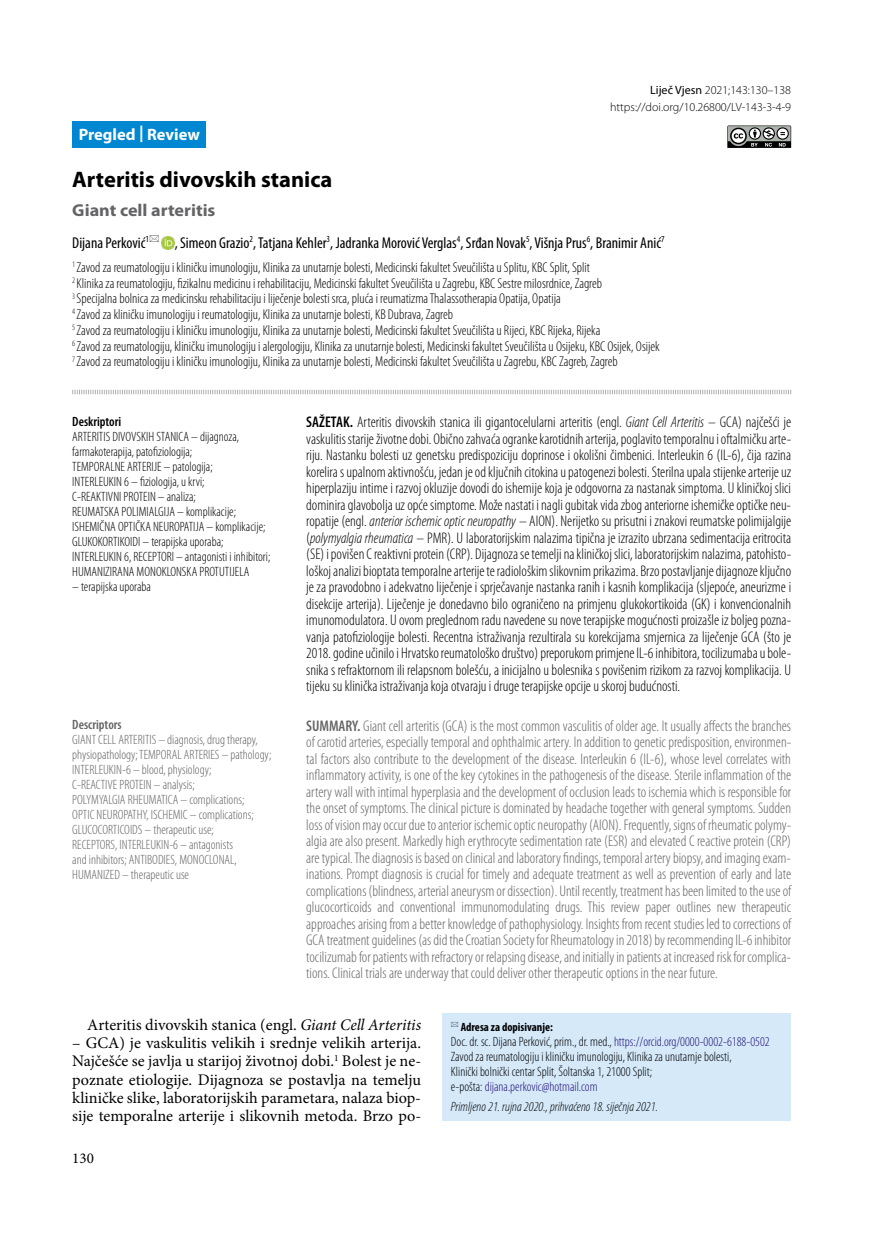
<style>
.page{position:relative;width:872px;height:1234px;background:#fff}
.page>*{position:absolute;margin:0;border:0;box-sizing:border-box;transform-origin:0 0}
.t1{font:700 22.5px "Myriad Pro";color:#000}
.t2{font:700 17.25px "Myriad Pro";color:#646365;scale:1.05 1}
.t3{font:700 16.5px "Myriad Pro";color:#fff}
.t4{font:16.2px/18.3px "Minion Pro";color:#000;text-align:justify}
.t5{font:condensed 15.75px "Myriad Pro";color:#000}
.t6{font:300 condensed 15.45px/16.5px "Myriad Pro";color:#000;text-align:justify}
.t7{font:300 condensed 15.45px/16.5px "Myriad Pro";color:#646365;text-align:justify}
.t8{font:15px "Minion Pro";color:#000}
.t9{font:300 condensed 14.25px/15.8px "Myriad Pro";color:#000}
.t10{font:300 condensed 13.5px/15px "Myriad Pro";color:#000}
.t11{font:300 condensed 13.5px/15px "Myriad Pro";color:#646365}
.t12{font:italic 300 condensed 13.5px "Myriad Pro";color:#000}
.t13{font:600 condensed 13.5px "Myriad Pro";color:#000}
.t14{font:600 condensed 13.5px "Myriad Pro";color:#646365}
.t15{font:300 12px/16.5px "Myriad Pro";color:#000;text-align:right}
.t16{font:700 condensed 12px "Myriad Pro";color:#000}
.s1{font-weight:400}
.s2{font-weight:600}
.s3{font-style:italic}
.s4{color:#231177}
</style>
<div class="page">
<svg style="left:727px;top:125px;width:64px;height:23px"></svg>
<div style="left:442px;top:1013px;width:349px;height:107px;background:#d5e9f9"></div>
<div style="left:72px;top:121px;width:134px;height:27px;background:#0087d1"></div>
<svg style="left:72px;top:389px;width:719px;height:6px"></svg>
<svg style="left:161px;top:236px;width:14px;height:13px"></svg>
<p class="t3" style="left:79px;top:123px;width:123px">Pregled | Review</p>
<p class="t15" style="left:610px;top:82px;width:182px"><span class="s1">Liječ Vjesn</span> 2021;143:130–138 https://doi.org/10.26800/LV-143-3-4-9</p>
<h1 class="t1" style="left:72px;top:165px;width:262px">Arteritis divovskih stanica</h1>
<p class="t2" style="left:72px;top:199px;width:138px">Giant cell arteritis</p>
<p class="t5" style="left:72px;top:233px;width:78px">Dijana Perković<sup>1</sup></p>
<p class="t5" style="left:175px;top:233px;width:491px">, Simeon Grazio<sup>2</sup>, Tatjana Kehler<sup>3</sup>, Jadranka Morović Verglas<sup>4</sup>, Srđan Novak<sup>5</sup>, Višnja Prus<sup>6</sup>, Branimir Anić<sup>7</sup></p>
<p class="t9" style="left:72px;top:259px;width:589px"><sup>1</sup> Zavod za reumatologiju i kliničku imunologiju, Klinika za unutarnje bolesti, Medicinski fakultet Sveučilišta u Splitu, KBC Split, Split<br><sup>2</sup> Klinika za reumatologiju, fizikalnu medicinu i rehabilitaciju, Medicinski fakultet Sveučilišta u Zagrebu, KBC Sestre milosrdnice, Zagreb<br><sup>3</sup> Specijalna bolnica za medicinsku rehabilitaciju i liječenje bolesti srca, pluća i reumatizma Thalassotherapia Opatija, Opatija<br><sup>4</sup> Zavod za kliničku imunologiju i reumatologiju, Klinika za unutarnje bolesti, KB Dubrava, Zagreb<br><sup>5</sup> Zavod za reumatologiju i kliničku imunologiju, Klinika za unutarnje bolesti, Medicinski fakultet Sveučilišta u Rijeci, KBC Rijeka, Rijeka<br><sup>6</sup> Zavod za reumatologiju, kliničku imunologiju i alergologiju, Klinika za unutarnje bolesti, Medicinski fakultet Sveučilišta u Osijeku, KBC Osijek, Osijek <sup>7</sup> Zavod za reumatologiju i kliničku imunologiju, Klinika za unutarnje bolesti, Medicinski fakultet Sveučilišta u Zagrebu, KBC Zagreb, Zagreb</p>
<p class="t13" style="left:72px;top:413px;width:50px">Deskriptori</p>
<p class="t10" style="left:72px;top:428px;width:199px">ARTERITIS DIVOVSKIH STANICA – dijagnoza, farmakoterapija, patofiziologija;<br>TEMPORALNE ARTERIJE – patologija;<br>INTERLEUKIN 6 – fiziologija, u krvi;<br>C-REAKTIVNI PROTEIN – analiza;<br>REUMATSKA POLIMIALGIJA – komplikacije; ISHEMIČNA OPTIČKA NEUROPATIJA – komplikacije; GLUKOKORTIKOIDI – terapijska uporaba; INTERLEUKIN 6, RECEPTORI – antagonisti i inhibitori; HUMANIZIRANA MONOKLONSKA PROTUTIJELA</p>
<p class="t10" style="left:72px;top:578px;width:80px">– terapijska uporaba</p>
<p class="t6" style="left:306px;top:413px;width:486px"><span class="s2">SAŽETAK.</span> Arteritis divovskih stanica ili gigantocelularni arteritis (engl. <span class="s3">Giant Cell Arteritis</span> – GCA) najčešći je vaskulitis starije životne dobi. Obično zahvaća ogranke karotidnih arterija, poglavito temporalnu i oftalmičku arte&shy;riju. Nastanku bolesti uz genetsku predispoziciju doprinose i okolišni čimbenici. Interleukin 6 (IL-6), čija razina korelira s upalnom aktivnošću, jedan je od ključnih citokina u patogenezi bolesti. Sterilna upala stijenke arterije uz hiperplaziju intime i razvoj okluzije dovodi do ishemije koja je odgovorna za nastanak simptoma. U kliničkoj slici dominira glavobolja uz opće simptome. Može nastati i nagli gubitak vida zbog anteriorne ishemičke optičke neu&shy;ropatije (engl. <span class="s3">anterior ischemic optic neuropathy</span> – AION). Nerijetko su prisutni i znakovi reumatske polimijalgije (<span class="s3">polymyalgia rheumatica</span> – PMR). U laboratorijskim nalazima tipična je izrazito ubrzana sedimentacija eritrocita (SE) i povišen C reaktivni protein (CRP). Dijagnoza se temelji na kliničkoj slici, laboratorijskim nalazima, patohisto&shy;loškoj analizi bioptata temporalne arterije te radiološkim slikovnim prikazima. Brzo postavljanje dijagnoze ključno je za pravodobno i adekvatno liječenje i sprječavanje nastanka ranih i kasnih komplikacija (sljepoće, aneurizme i disekcije arterija). Liječenje je donedavno bilo ograničeno na primjenu glukokortikoida (GK) i konvencionalnih imunomodulatora. U ovom preglednom radu navedene su nove terapijske mogućnosti proizašle iz boljeg pozna&shy;vanja patofiziologije bolesti. Recentna istraživanja rezultirala su korekcijama smjernica za liječenje GCA (što je 2018. godine učinilo i Hrvatsko reumatološko društvo) preporukom primjene IL-6 inhibitora, tocilizumaba u bole&shy;snika s refraktornom ili relapsnom bolešću, a inicijalno u bolesnika s povišenim rizikom za razvoj komplikacija. U tijeku su klinička istraživanja koja otvaraju i druge terapijske opcije u skoroj budućnosti.</p>
<p class="t7" style="left:306px;top:717px;width:486px"><span class="s2">SUMMARY.</span> Giant cell arteritis (GCA) is the most common vasculitis of older age. It usually affects the branches of carotid arteries, especially temporal and ophthalmic artery. In addition to genetic predisposition, environmen&shy;tal factors also contribute to the development of the disease. Interleukin 6 (IL-6), whose level correlates with inflammatory activity, is one of the key cytokines in the pathogenesis of the disease. Sterile inflammation of the artery wall with intimal hyperplasia and the development of occlusion leads to ischemia which is responsible for the onset of symptoms. The clinical picture is dominated by headache together with general symptoms. Sudden loss of vision may occur due to anterior ischemic optic neuropathy (AION). Frequently, signs of rheumatic polymy&shy;algia are also present. Markedly high erythrocyte sedimentation rate (ESR) and elevated C reactive protein (CRP) are typical. The diagnosis is based on clinical and laboratory findings, temporal artery biopsy, and imaging exam&shy;inations. Prompt diagnosis is crucial for timely and adequate treatment as well as prevention of early and late complications (blindness, arterial aneurysm or dissection). Until recently, treatment has been limited to the use of glucocorticoids and conventional immunomodulating drugs. This review paper outlines new therapeutic approaches arising from a better knowledge of pathophysiology. Insights from recent studies led to corrections of GCA treatment guidelines (as did the Croatian Society for Rheumatology in 2018) by recommending IL-6 inhibitor tocilizumab for patients with refractory or relapsing disease, and initially in patients at increased risk for complica&shy;tions. Clinical trials are underway that could deliver other therapeutic options in the near future.</p>
<p class="t4" style="left:87px;top:1015px;width:335px">Arteritis divovskih stanica (engl. <span class="s3">Giant Cell Arteritis</span></p>
<p class="t4" style="left:72px;top:1033px;width:350px">– GCA) je vaskulitis velikih i srednje velikih arterija.<br>Najčešće se javlja u starijoj životnoj dobi.<sup>1</sup> Bolest je ne&shy;poznate etiologije. Dijagnoza se postavlja na temelju kliničke slike, laboratorijskih parametara, nalaza biop&shy;sije temporalne arterije i slikovnih metoda. Brzo po-</p>
<p class="t14" style="left:72px;top:716px;width:51px">Descriptors</p>
<p class="t11" style="left:72px;top:732px;width:200px">GIANT CELL ARTERITIS – diagnosis, drug therapy, physiopathology; TEMPORAL ARTERIES – pathology; INTERLEUKIN-6 – blood, physiology;<br>C-REACTIVE PROTEIN – analysis;<br>POLYMYALGIA RHEUMATICA – complications;<br>OPTIC NEUROPATHY, ISCHEMIC – complications; GLUCOCORTICOIDS – therapeutic use;<br>RECEPTORS, INTERLEUKIN-6 – antagonists<br>and inhibitors; ANTIBODIES, MONOCLONAL, HUMANIZED – therapeutic use</p>
<p class="t16" style="left:461px;top:1019px;width:94px">Adresa za dopisivanje:</p>
<p class="t10" style="left:451px;top:1033px;width:320px">Doc. dr. sc. Dijana Perković, prim., dr. med., <span class="s4">https://orcid.org/0000-0002-6188-0502<br></span>Zavod za reumatologiju i kliničku imunologiju, Klinika za unutarnje bolesti,<br>Klinički bolnički centar Split, Šoltanska 1, 21000 Split;<br>e-pošta: <span class="s4">dijana.perkovic@hotmail.com</span></p>
<p class="t12" style="left:451px;top:1097px;width:209px">Primljeno 21. rujna 2020., prihvaćeno 18. siječnja 2021.</p>
<p class="t8" style="left:72px;top:1147px;width:23px">130</p>
</div>
